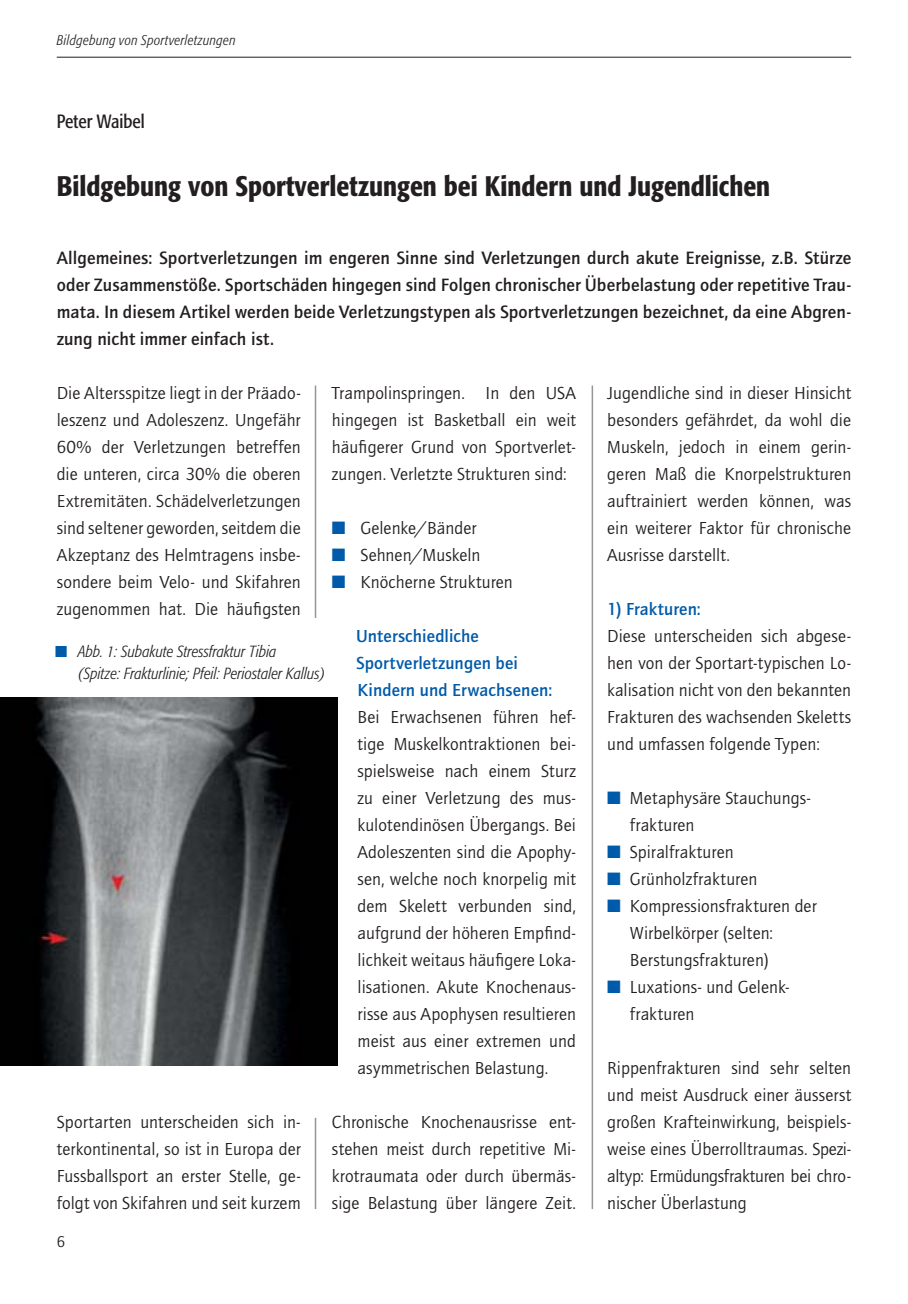
<style>
.page{position:relative;width:908px;height:1304px;background:#fff}
.page>*{position:absolute;margin:0;border:0;box-sizing:border-box;transform-origin:0 0}
.t1{font:500 condensed 28px "Formata";color:#231f20}
.t2{font:condensed 19px "Formata";color:#231f20}
.t3{font:700 18.4px/27px "Quay";letter-spacing:.005em;color:#231f20;text-align:justify}
.t4{font:18px/27px "Quay";letter-spacing:.005em;color:#231f20;text-align:justify}
.t5{font:700 18px/27px "Quay";letter-spacing:.01em;color:#005aaa}
.t6{font:italic 300 condensed 16px/22px "Formata";color:#231f20}
.t7{font:16px "Quay";color:#231f20}
.t8{font:italic 300 condensed 14px "Formata";letter-spacing:.02em;color:#231f20}
.s1{color:#005aaa}
</style>
<div class="page">
<hr style="left:591px;top:386px;width:2px;height:823px;background:#939598">
<hr style="left:314px;top:386px;width:2px;height:232px;background:#939598">
<hr style="left:314px;top:1118px;width:2px;height:91px;background:#939598">
<hr style="left:57px;top:57px;width:793px;height:1px;background:#231f20">
<img style="left:0;top:697px;width:338px;height:369px">
<p class="t8" style="left:57px;top:34px;width:180px">Bildgebung von Sportverletzungen</p>
<p class="t2" style="left:57px;top:113px;width:90px">Peter Waibel</p>
<h1 class="t1" style="left:57px;top:174px;width:714px">Bildgebung von Sportverletzungen bei Kindern und Jugendlichen</h1>
<p class="t3" style="left:57px;top:246px;width:795px">Allgemeines: Sportverletzungen im engeren Sinne sind Verletzungen durch akute Ereignisse, z.B. Stürze oder Zusammenstöße. Sportschäden hingegen sind Folgen chronischer Überbelastung oder repetitive Trau&shy;mata. In diesem Artikel werden beide Verletzungstypen als Sportverletzungen bezeichnet, da eine Abgren&shy;zung nicht immer einfach ist.</p>
<p class="t4" style="left:57px;top:381px;width:245px">Die Altersspitze liegt in der Präado&shy;leszenz und Adoleszenz. Ungefähr 60% der Verletzungen betreffen die unteren, circa 30% die oberen Extremitäten. Schädelverletzungen sind seltener geworden, seitdem die Akzeptanz des Helmtragens insbe&shy;sondere beim Velo- und Skifahren zugenommen hat. Die häufigsten</p>
<p class="t4" style="left:332px;top:381px;width:245px">Trampolinspringen. In den USA hingegen ist Basketball ein weit häufigerer Grund von Sportverlet&shy;zungen. Verletzte Strukturen sind:</p>
<p class="t4" style="left:332px;top:516px;width:146px"><span class="s1">■</span> Gelenke/Bänder</p>
<p class="t4" style="left:332px;top:543px;width:150px"><span class="s1">■</span> Sehnen/Muskeln</p>
<p class="t4" style="left:332px;top:570px;width:182px"><span class="s1">■</span> Knöcherne Strukturen</p>
<p class="t6" style="left:78px;top:642px;width:249px;text-indent:-23px"><span class="s1">■</span> Abb. 1: Subakute Stressfraktur Tibia<br>(Spitze: Frakturlinie; Pfeil: Periostaler Kallus)</p>
<p class="t4" style="left:57px;top:1110px;width:245px">Sportarten unterscheiden sich in&shy;terkontinental, so ist in Europa der Fussballsport an erster Stelle, ge&shy;folgt von Skifahren und seit kurzem</p>
<p class="t5" style="left:356px;top:624px;width:197px">Unterschiedliche<br>Sportverletzungen bei<br>Kindern und Erwachsenen:</p>
<p class="t4" style="left:357px;top:705px;width:220px">Bei Erwachsenen führen hef&shy;tige Muskelkontraktionen bei&shy;spielsweise nach einem Sturz zu einer Verletzung des mus&shy;kulotendinösen Übergangs. Bei Adoleszenten sind die Apophy&shy;sen, welche noch knorpelig mit dem Skelett verbunden sind, aufgrund der höheren Empfind&shy;lichkeit weitaus häufigere Loka&shy;lisationen. Akute Knochenaus&shy;risse aus Apophysen resultieren meist aus einer extremen und asymmetrischen Belastung.</p>
<p class="t4" style="left:332px;top:1110px;width:245px">Chronische Knochenausrisse ent&shy;stehen meist durch repetitive Mi&shy;krotraumata oder durch übermäs&shy;sige Belastung über längere Zeit.</p>
<p class="t7" style="left:57px;top:1235px;width:10px">6</p>
<p class="t4" style="left:607px;top:381px;width:245px">Jugendliche sind in dieser Hinsicht besonders gefährdet, da wohl die Muskeln, jedoch in einem gerin&shy;geren Maß die Knorpelstrukturen auftrainiert werden können, was ein weiterer Faktor für chronische Ausrisse darstellt.</p>
<p class="t5" style="left:607px;top:597px;width:95px">1) Frakturen:</p>
<p class="t4" style="left:607px;top:624px;width:245px">Diese unterscheiden sich abgese&shy;hen von der Sportart-typischen Lo&shy;kalisation nicht von den bekannten Frakturen des wachsenden Skeletts und umfassen folgende Typen:</p>
<p class="t4" style="left:629px;top:786px;width:182px;text-indent:-23px"><span class="s1">■</span> Metaphysäre Stauchungs&shy;frakturen</p>
<p class="t4" style="left:607px;top:840px;width:128px"><span class="s1">■</span> Spiralfrakturen</p>
<p class="t4" style="left:607px;top:867px;width:152px"><span class="s1">■</span> Grünholzfrakturen</p>
<p class="t4" style="left:629px;top:894px;width:188px;text-align:left;text-indent:-23px"><span class="s1">■</span> Kompressionsfrakturen der<br>Wirbelkörper (selten:<br>Berstungsfrakturen)</p>
<p class="t4" style="left:629px;top:975px;width:161px;text-indent:-23px"><span class="s1">■</span> Luxations- und Gelenk&shy;frakturen</p>
<p class="t4" style="left:607px;top:1056px;width:245px">Rippenfrakturen sind sehr selten und meist Ausdruck einer äusserst großen Krafteinwirkung, beispiels&shy;weise eines Überrolltraumas. Spezi&shy;altyp: Ermüdungsfrakturen bei chro&shy;nischer Überlastung</p>
</div>
